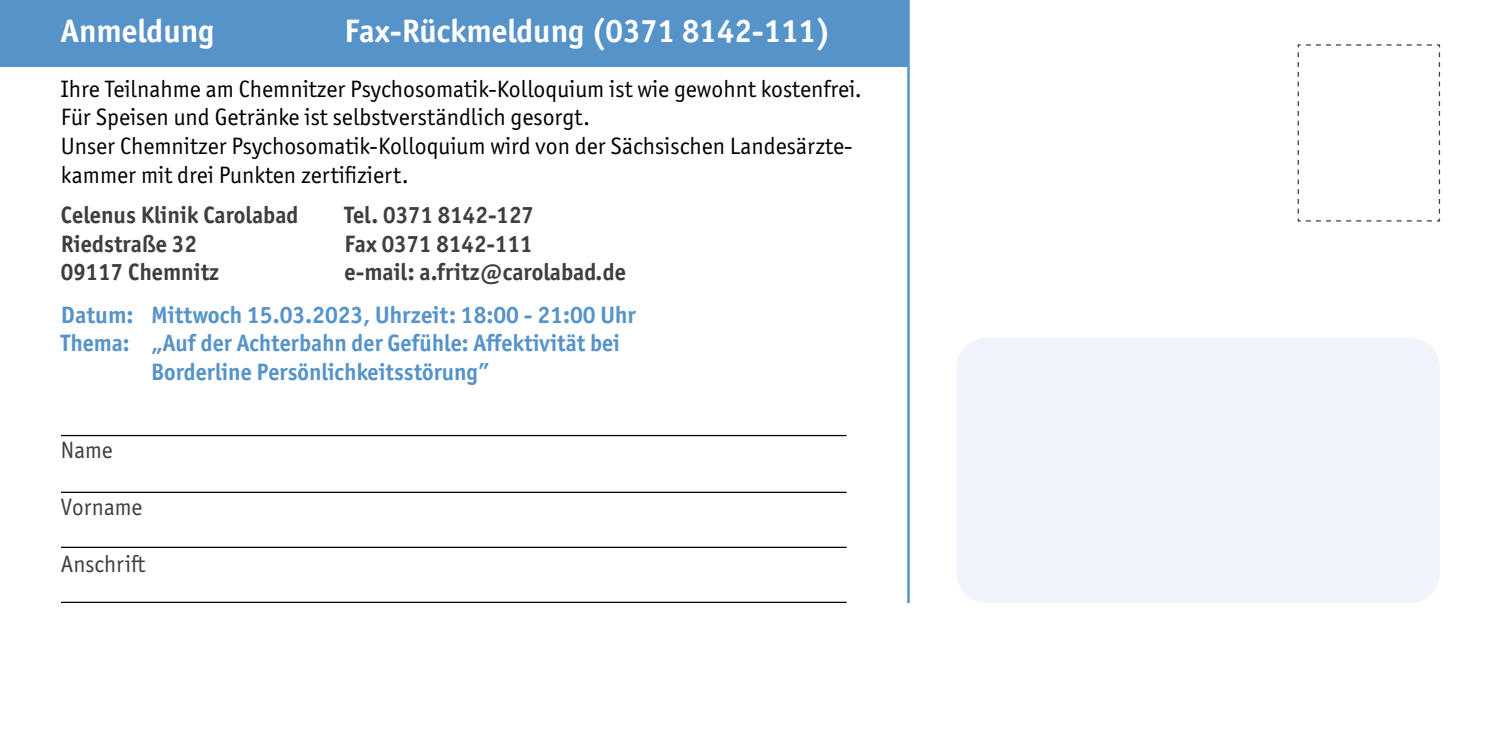
<style>
.page{position:relative;width:1489px;height:745px;background:#fff}
.page>*{position:absolute;margin:0;border:0;box-sizing:border-box;transform-origin:0 0}
.t1{font:700 32.5px "Officina Sans ITC Pro";color:#fff}
.t2{font:23.75px/28.5px "Officina Sans ITC Pro";color:#000}
.t3{font:700 23.75px "Officina Sans ITC Pro";color:#5693c9}
.t4{font:700 23.75px "Officina Sans ITC Pro";color:#3e3d40}
.t5{font:23.75px "Officina Sans ITC Pro";color:#3e3d40}
</style>
<div class="page">
<div style="left:0;top:0;width:907px;height:66px;background:#5693c9"></div>
<hr style="left:907px;top:0;width:2px;height:602px;background:#5693c9">
<svg style="left:1297px;top:44px;width:143px;height:178px"></svg>
<div style="left:956px;top:337px;width:483px;height:265px;background:#f1f4fa;border-radius:30px"></div>
<hr style="left:61px;top:434px;width:785px;height:2px;background:#000">
<hr style="left:61px;top:491px;width:785px;height:1px;background:#000">
<hr style="left:61px;top:546px;width:785px;height:1px;background:#000">
<hr style="left:61px;top:601px;width:785px;height:1px;background:#000">
<h1 class="t1" style="left:61px;top:11px;width:155px">Anmeldung</h1>
<h1 class="t1" style="left:344px;top:11px;width:487px">Fax-Rückmeldung (0371 8142-111)</h1>
<p class="t2" style="left:61px;top:74px;width:802px">Ihre Teilnahme am Chemnitzer Psychosomatik-Kolloquium ist wie gewohnt kostenfrei.<br>Für Speisen und Getränke ist selbstverständlich gesorgt.<br>Unser Chemnitzer Psychosomatik-Kolloquium wird von der Sächsischen Landesärzte&shy;kammer mit drei Punkten zertifiziert.</p>
<p class="t4" style="left:61px;top:200px;width:239px">Celenus Klinik Carolabad</p>
<p class="t4" style="left:344px;top:200px;width:191px">Tel. 0371 8142-127</p>
<p class="t4" style="left:61px;top:228px;width:137px">Riedstraße 32</p>
<p class="t4" style="left:344px;top:228px;width:190px">Fax 0371 8142-111</p>
<p class="t4" style="left:61px;top:257px;width:160px">09117 Chemnitz</p>
<p class="t4" style="left:344px;top:257px;width:283px">e-mail: a.fritz@carolabad.de</p>
<p class="t3" style="left:61px;top:300px;width:576px">Datum: Mittwoch 15.03.2023, Uhrzeit: 18:00 - 21:00 Uhr</p>
<p class="t3" style="left:61px;top:328px;width:560px">Thema: „Auf der Achterbahn der Gefühle: Affektivität bei</p>
<p class="t3" style="left:151px;top:357px;width:340px">Borderline Persönlichkeitsstörung”</p>
<p class="t5" style="left:61px;top:436px;width:53px">Name</p>
<p class="t5" style="left:61px;top:493px;width:83px">Vorname</p>
<p class="t5" style="left:61px;top:550px;width:86px">Anschrift</p>
</div>
